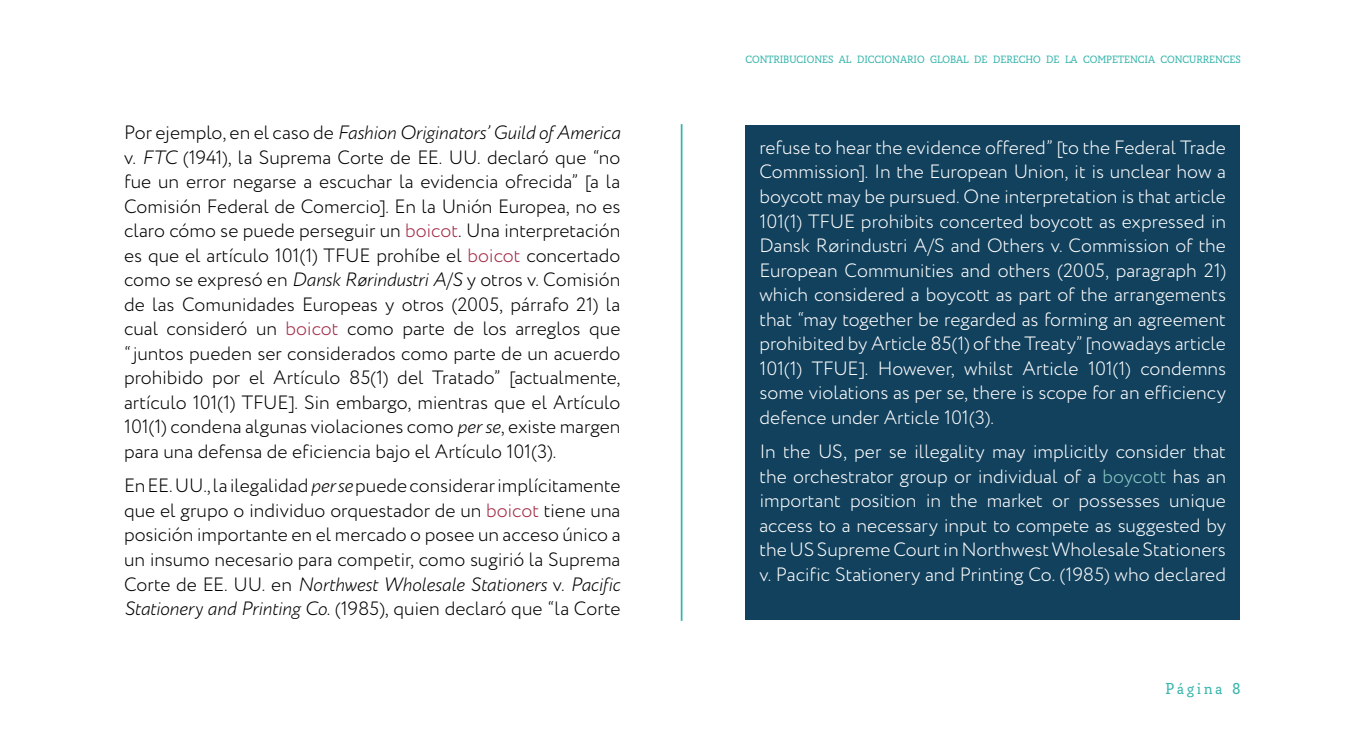
<style>
.page{position:relative;width:1365px;height:745px;background:#fff}
.page>*{position:absolute;margin:0;border:0;box-sizing:border-box;transform-origin:0 0}
.Texto_plano{font:300 19.25px/24.5px "Circe";letter-spacing:-.005em;color:#000;text-align:justify}
.texto_plano-_inglés{font:300 19.25px/24.5px "Circe";color:#fff;text-align:justify}
.t1{font:15.75px "Circe Slab A Narrow";letter-spacing:.2em;color:#36b5ab}
.t2{font:10.5px "Circe Slab A Narrow";color:#36b5ab}
.s1{font-style:italic}
.s2{color:#a12945}
.s3{color:#8bccc5}
</style>
<div class="page">
<div style="left:745px;top:125px;width:494px;height:494px;background:#12415d"></div>
<hr style="left:680px;top:124px;width:2px;height:496px;background:#33b5ac">
<p class="Texto_plano" style="left:124px;top:121px;width:498px">Por ejemplo, en el caso de <span class="s1">Fashion Originators’ Guild of America </span>v. <span class="s1">FTC</span> (1941), la Suprema Corte de EE. UU. declaró que “no fue un error negarse a escuchar la evidencia ofrecida” [a la Comisión Federal de Comercio]. En la Unión Europea, no es claro cómo se puede perseguir un <span class="s2">boicot</span>. Una interpretación es que el artículo 101(1) TFUE prohíbe el <span class="s2">boicot</span> concertado como se expresó en <span class="s1">Dansk Rørindustri A/S</span> y otros v. Comisión de las Comunidades Europeas y otros (2005, párrafo 21) la cual consideró un <span class="s2">boicot</span> como parte de los arreglos que “juntos pueden ser considerados como parte de un acuerdo prohibido por el Artículo 85(1) del Tratado” [actualmente, artículo 101(1) TFUE]. Sin embargo, mientras que el Artículo 101(1) condena algunas violaciones como <span class="s1">per se</span>, existe margen para una defensa de eficiencia bajo el Artículo 101(3).</p>
<p class="Texto_plano" style="left:124px;top:473px;width:498px">En EE. UU., la ilegalidad <span class="s1">per se</span> puede considerar implícitamente que el grupo o individuo orquestador de un <span class="s2">boicot</span> tiene una posición importante en el mercado o posee un acceso único a un insumo necesario para competir, como sugirió la Suprema Corte de EE. UU. en <span class="s1">Northwest Wholesale Stationers</span> v. <span class="s1">Pacific Stationery and Printing Co</span>. (1985), quien declaró que “la Corte</p>
<p class="t2" style="left:745px;top:53px;width:497px">CONTRIBUCIONES AL DICCIONARIO GLOBAL DE DERECHO DE LA COMPETENCIA CONCURRENCES</p>
<p class="texto_plano-_inglés" style="left:759px;top:135px;width:468px">refuse to hear the evidence offered” [to the Federal Trade Commission]. In the European Union, it is unclear how a boycott may be pursued. One interpretation is that article 101(1) TFUE prohibits concerted boycott as expressed in Dansk Rørindustri A/S and Others v. Commission of the European Communities and others (2005, paragraph 21) which considered a boycott as part of the arrangements that “may together be regarded as forming an agreement prohibited by Article 85(1) of the Treaty” [nowadays article 101(1) TFUE]. However, whilst Article 101(1) condemns some violations as per se, there is scope for an efficiency defence under Article 101(3).</p>
<p class="texto_plano-_inglés" style="left:759px;top:439px;width:468px">In the US, per se illegality may implicitly consider that the orchestrator group or individual of a <span class="s3">boycott</span> has an important position in the market or possesses unique access to a necessary input to compete as suggested by the US Supreme Court in Northwest Wholesale Stationers v. Pacific Stationery and Printing Co. (1985) who declared</p>
<p class="t1" style="left:1165px;top:678px;width:77px">Página 8</p>
</div>
